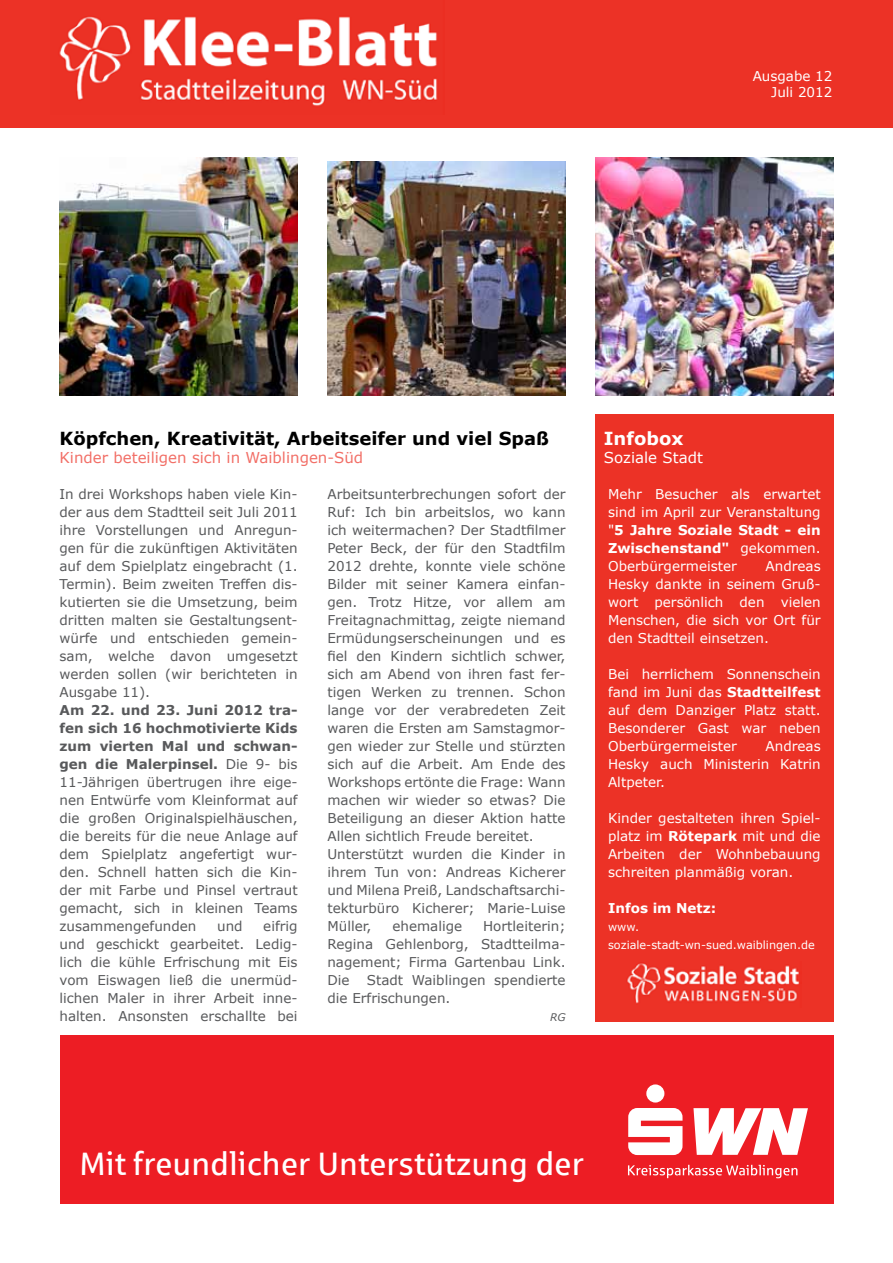
<style>
.page{position:relative;width:893px;height:1263px;background:#fff}
.page>*{position:absolute;margin:0;border:0;box-sizing:border-box;transform-origin:0 0}
.t1{font:32.4px "Sparkasse Rg";color:#fff}
.t2{font:700 18px "Verdana";color:#000}
.t3{font:700 18px "Verdana";color:#fff}
.t4{font:15px "Verdana";color:#f26f67}
.t5{font:15px "Verdana";color:#fff}
.t6{font:13.5px/18px "Verdana";color:#58595b;text-align:justify}
.t7{font:13.5px/18px "Verdana";color:#fff;text-align:justify}
.t8{font:700 13.5px "Verdana";color:#fff}
.t9{font:11.25px/18px "Verdana";color:#fff}
.t10{font:italic 10.5px "Verdana";color:#58595b}
.s1{font-weight:700}
</style>
<div class="page">
<div style="left:0;top:0;width:893px;height:128px;background:#ec3226"></div>
<img style="left:59px;top:16px;width:378px;height:90px">
<div style="left:595px;top:414px;width:238px;height:607px;background:#ec3226"></div>
<img style="left:627px;top:963px;width:172px;height:41px">
<div style="left:60px;top:1035px;width:773px;height:168px;background:#ed1d24"></div>
<svg style="left:628px;top:1084px;width:54px;height:71px"></svg>
<svg style="left:693px;top:1108px;width:115px;height:47px"></svg>
<svg style="left:628px;top:1165px;width:169px;height:13px"></svg>
<img style="left:60px;top:157px;width:238px;height:238px">
<img style="left:327px;top:161px;width:239px;height:234px">
<img style="left:595px;top:157px;width:238px;height:238px">
<p class="t7" style="left:753px;top:67px;width:81px;line-height:16.2px;text-align:right">Ausgabe 12<br>Juli 2012</p>
<h2 class="t2" style="left:60px;top:427px;width:491px">Köpfchen, Kreativität, Arbeitseifer und viel Spaß</h2>
<p class="t4" style="left:60px;top:448px;width:305px">Kinder beteiligen sich in Waiblingen-Süd</p>
<p class="t6" style="left:60px;top:485px;width:240px">In drei Workshops haben viele Kin&shy;der aus dem Stadtteil seit Juli 2011 ihre Vorstellungen und Anregun&shy;gen für die zukünftigen Aktivitäten auf dem Spielplatz eingebracht (1.<br>Termin). Beim zweiten Treffen dis&shy;kutierten sie die Umsetzung, beim dritten malten sie Gestaltungsent&shy;würfe und entschieden gemein&shy;sam, welche davon umgesetzt werden sollen (wir berichteten in Ausgabe 11).</p>
<p class="t6" style="left:60px;top:701px;width:240px"><span class="s1">Am 22. und 23. Juni 2012 tra&shy;fen sich 16 hochmotivierte Kids zum vierten Mal und schwan&shy;gen die Malerpinsel.</span> Die 9- bis 11-Jährigen übertrugen ihre eige&shy;nen Entwürfe vom Kleinformat auf die großen Originalspielhäuschen, die bereits für die neue Anlage auf dem Spielplatz angefertigt wur&shy;den. Schnell hatten sich die Kin&shy;der mit Farbe und Pinsel vertraut gemacht, sich in kleinen Teams zusammengefunden</p>
<p class="t6" style="left:60px;top:917px;width:240px;text-indent:204px">eifrig und geschickt gearbeitet. Ledig&shy;lich die kühle Erfrischung mit Eis vom Eiswagen ließ die unermüd&shy;lichen Maler in ihrer Arbeit inne&shy;halten. Ansonsten erschallte bei</p>
<p class="t6" style="left:217px;top:917px;width:27px">und</p>
<p class="t6" style="left:327px;top:485px;width:240px;text-align:left">Arbeitsunterbrechungen sofort der<br>Ruf: Ich bin arbeitslos, wo kann ich weitermachen? Der Stadtfilmer<br>Peter Beck, der für den Stadtfilm<br>2012 drehte, konnte viele schöne<br>Bilder mit seiner Kamera einfan&shy;gen. Trotz Hitze, vor allem am<br>Freitagnachmittag, zeigte niemand<br>Ermüdungserscheinungen und es fiel den Kindern sichtlich schwer, sich am Abend von ihren fast fer&shy;tigen Werken zu trennen. Schon lange vor der verabredeten Zeit waren die Ersten am Samstagmor&shy;gen wieder zur Stelle und stürzten sich auf die Arbeit. Am Ende des<br>Workshops ertönte die Frage: Wann machen wir wieder so etwas? Die<br>Beteiligung an dieser Aktion hatte<br>Allen sichtlich Freude bereitet.<br>Unterstützt wurden die Kinder in ihrem Tun von: Andreas Kicherer und Milena Preiß, Landschaftsarchi&shy;tekturbüro Kicherer; Marie-Luise<br>Müller,</p>
<p class="t6" style="left:327px;top:917px;width:240px;text-indent:156px">Hortleiterin; Regina Gehlenborg, Stadtteilma&shy;nagement; Firma Gartenbau Link.<br>Die</p>
<p class="t6" style="left:392px;top:917px;width:71px">ehemalige</p>
<p class="t6" style="left:327px;top:971px;width:240px;text-indent:39px">Stadt Waiblingen spendierte die Erfrischungen.</p>
<p class="t10" style="left:550px;top:1011px;width:17px">RG</p>
<h2 class="t3" style="left:604px;top:427px;width:81px">Infobox</h2>
<p class="t5" style="left:604px;top:448px;width:101px">Soziale Stadt</p>
<p class="t7" style="left:608px;top:485px;width:214px">Mehr Besucher als erwartet sind im April zur Veranstaltung "<span class="s1">5 Jahre Soziale Stadt - ein Zwischenstand"</span> gekommen.<br>Oberbürgermeister</p>
<p class="t7" style="left:608px;top:557px;width:214px;text-indent:157px">Andreas Hesky dankte in seinem Gruß&shy;wort persönlich den vielen Menschen, die sich vor Ort für den Stadtteil einsetzen.</p>
<p class="t7" style="left:608px;top:665px;width:214px">Bei herrlichem Sonnenschein fand im Juni das <span class="s1">Stadtteilfest </span>auf dem Danziger Platz statt.<br>Besonderer Gast war neben Oberbürgermeister</p>
<p class="t7" style="left:608px;top:737px;width:214px;text-indent:157px">Andreas Hesky auch Ministerin Katrin Altpeter.</p>
<p class="t7" style="left:608px;top:809px;width:214px">Kinder gestalteten ihren Spiel&shy;platz im <span class="s1">Rötepark</span> mit und die Arbeiten der Wohnbebauung schreiten planmäßig voran.</p>
<p class="t8" style="left:608px;top:900px;width:110px">Infos im Netz:</p>
<p class="t9" style="left:608px;top:918px;width:208px">www. soziale-stadt-wn-sued.waiblingen.de</p>
<h1 class="t1" style="left:79px;top:1144px;width:506px">Mit freundlicher Unterstützung der</h1>
</div>
